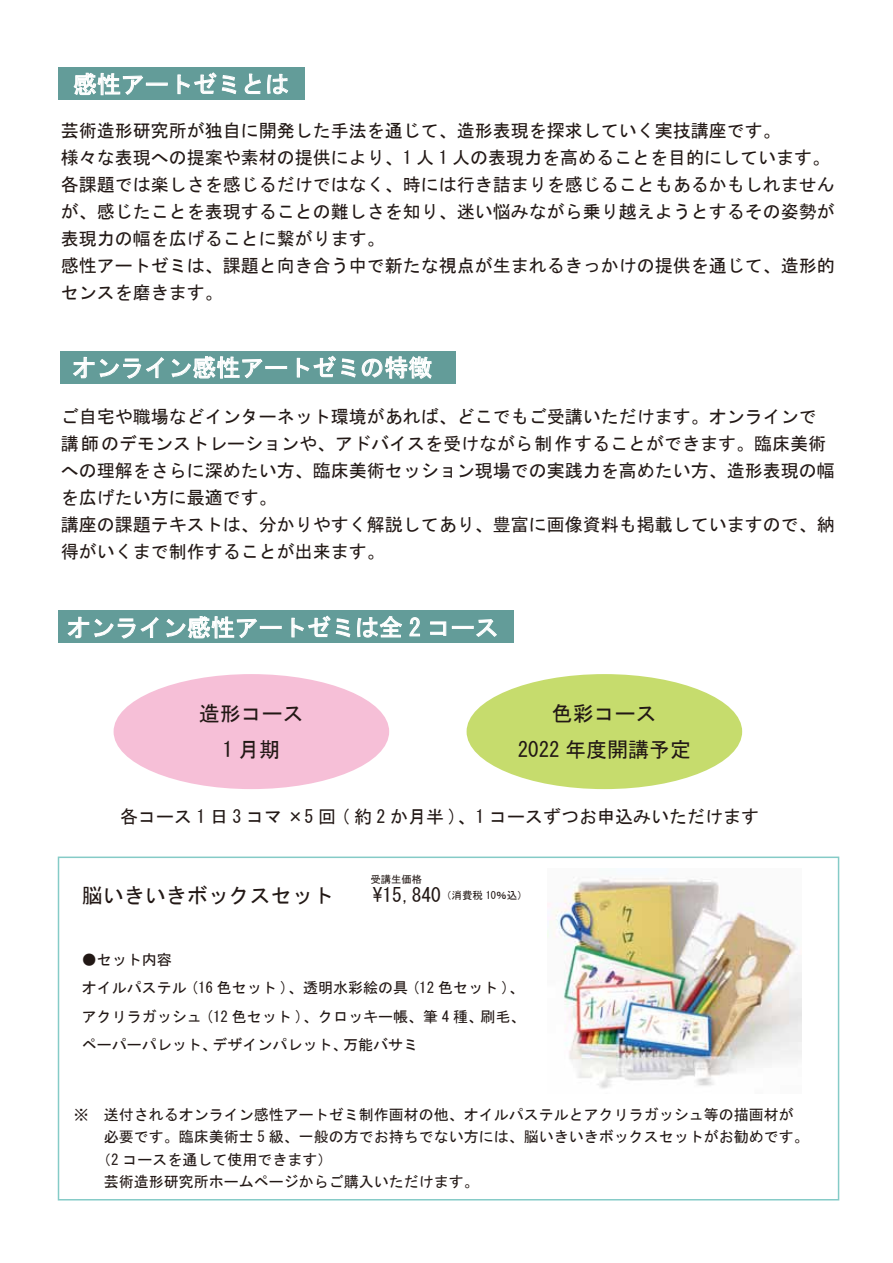
<style>
.page{position:relative;width:893px;height:1263px;background:#fff}
.page>*{position:absolute;margin:0;border:0;box-sizing:border-box;transform-origin:0 0}
.t1{font:24px "MS Gothic";color:#fff}
.t2{font:21px/36.8px "MS Gothic";color:#221815;text-align:center}
.t3{font:18px/27px "MS Gothic";color:#221815}
.t4{font:15px/22.5px "MS Gothic";color:#221815}
.t5{font:10.35px "MS Gothic";color:#221815}
.s1{font-size:19.5px}
</style>
<div class="page">
<div style="left:59px;top:67px;width:246px;height:32px;background:#639c99"></div>
<div style="left:60px;top:352px;width:396px;height:32px;background:#639c99"></div>
<div style="left:58px;top:611px;width:455px;height:32px;background:#639c99"></div>
<svg style="left:73px;top:72px;width:70px;height:28px"></svg>
<svg style="left:177px;top:72px;width:60px;height:23px"></svg>
<svg style="left:244px;top:73px;width:17px;height:27px"></svg>
<svg style="left:267px;top:74px;width:22px;height:21px"></svg>
<svg style="left:73px;top:357px;width:91px;height:22px"></svg>
<svg style="left:171px;top:356px;width:91px;height:23px"></svg>
<div style="left:265px;top:366px;width:22px;height:3px;border:1px solid #fff"></div>
<svg style="left:297px;top:355px;width:135px;height:24px"></svg>
<svg style="left:67px;top:616px;width:91px;height:23px"></svg>
<svg style="left:166px;top:616px;width:91px;height:23px"></svg>
<div style="left:260px;top:626px;width:22px;height:3px;border:1px solid #fff"></div>
<svg style="left:291px;top:615px;width:60px;height:23px"></svg>
<svg style="left:357px;top:616px;width:45px;height:22px"></svg>
<svg style="left:409px;top:617px;width:11px;height:20px"></svg>
<svg style="left:430px;top:621px;width:17px;height:15px"></svg>
<div style="left:452px;top:626px;width:22px;height:3px;border:1px solid #fff"></div>
<svg style="left:476px;top:619px;width:21px;height:18px"></svg>
<div style="left:114px;top:674px;width:275px;height:115px;background:#f6bfd7;border-radius:50%"></div>
<div style="left:467px;top:674px;width:275px;height:115px;background:#c6dc6d;border-radius:50%"></div>
<img style="left:547px;top:877px;width:254px;height:212px">
<div style="left:58px;top:856px;width:781px;height:344px;border:2px solid #85cbc7"></div>
<h1 class="t1" style="left:73px;top:72px;width:218px">感性アートゼミとは</h1>
<p class="t3" style="left:61px;top:117px;width:775px">芸術造形研究所が独自に開発した手法を通じて、造形表現を探求していく実技講座です。<br>様々な表現への提案や素材の提供により、1 人 1 人の表現力を高めることを目的にしています。各課題では楽しさを感じるだけではなく、時には行き詰まりを感じることもあるかもしれませんが、感じたことを表現することの難しさを知り、迷い悩みながら乗り越えようとするその姿勢が表現力の幅を広げることに繋がります。<br>感性アートゼミは、課題と向き合う中で新たな視点が生まれるきっかけの提供を通じて、造形的センスを磨きます。</p>
<h1 class="t1" style="left:72px;top:356px;width:361px">オンライン感性アートゼミの特徴</h1>
<p class="t3" style="left:61px;top:403px;width:775px">ご自宅や職場などインターネット環境があれば、どこでもご受講いただけます。オンラインで講師のデモンストレーションや、アドバイスを受けながら制作することができます。臨床美術への理解をさらに深めたい方、臨床美術セッション現場での実践力を高めたい方、造形表現の幅を広げたい方に最適です。<br>講座の課題テキストは、分かりやすく解説してあり、豊富に画像資料も掲載していますので、納得がいくまで制作することが出来ます。</p>
<h1 class="t1" style="left:67px;top:615px;width:433px">オンライン感性アートゼミは全 2 コース</h1>
<p class="t2" style="left:199px;top:694px;width:106px">造形コース<br>1 月期</p>
<p class="t2" style="left:518px;top:694px;width:175px">色彩コース<br>2022 年度開講予定</p>
<p class="t3" style="left:120px;top:803px;width:641px">各コース 1 日 3 コマ ×5 回 ( 約 2 か月半 )、1 コースずつお申込みいただけます</p>
<p class="t5" style="left:370px;top:874px;width:53px">受講生価格</p>
<p class="t2" style="left:82px;top:876px;width:447px">脳いきいきボックスセット<span class="s1">　　¥15,840</span><sup>（消費税</sup> <sup>10％込）</sup></p>
<p class="t4" style="left:82px;top:945px;width:445px;line-height:28.5px">●セット内容<br>オイルパステル (16 色セット )、透明水彩絵の具 (12 色セット )、アクリラガッシュ (12 色セット )、クロッキー帳、筆 4 種、刷毛、ペーパーパレット、デザインパレット、万能バサミ</p>
<p class="t4" style="left:74px;top:1103px;width:736px">※　送付されるオンライン感性アートゼミ制作画材の他、オイルパステルとアクリラガッシュ等の描画材が　　必要です。臨床美術士 5 級、一般の方でお持ちでない方には、脳いきいきボックスセットがお勧めです。　　（2 コースを通して使用できます）<br>　　芸術造形研究所ホームページからご購入いただけます。</p>
</div>
